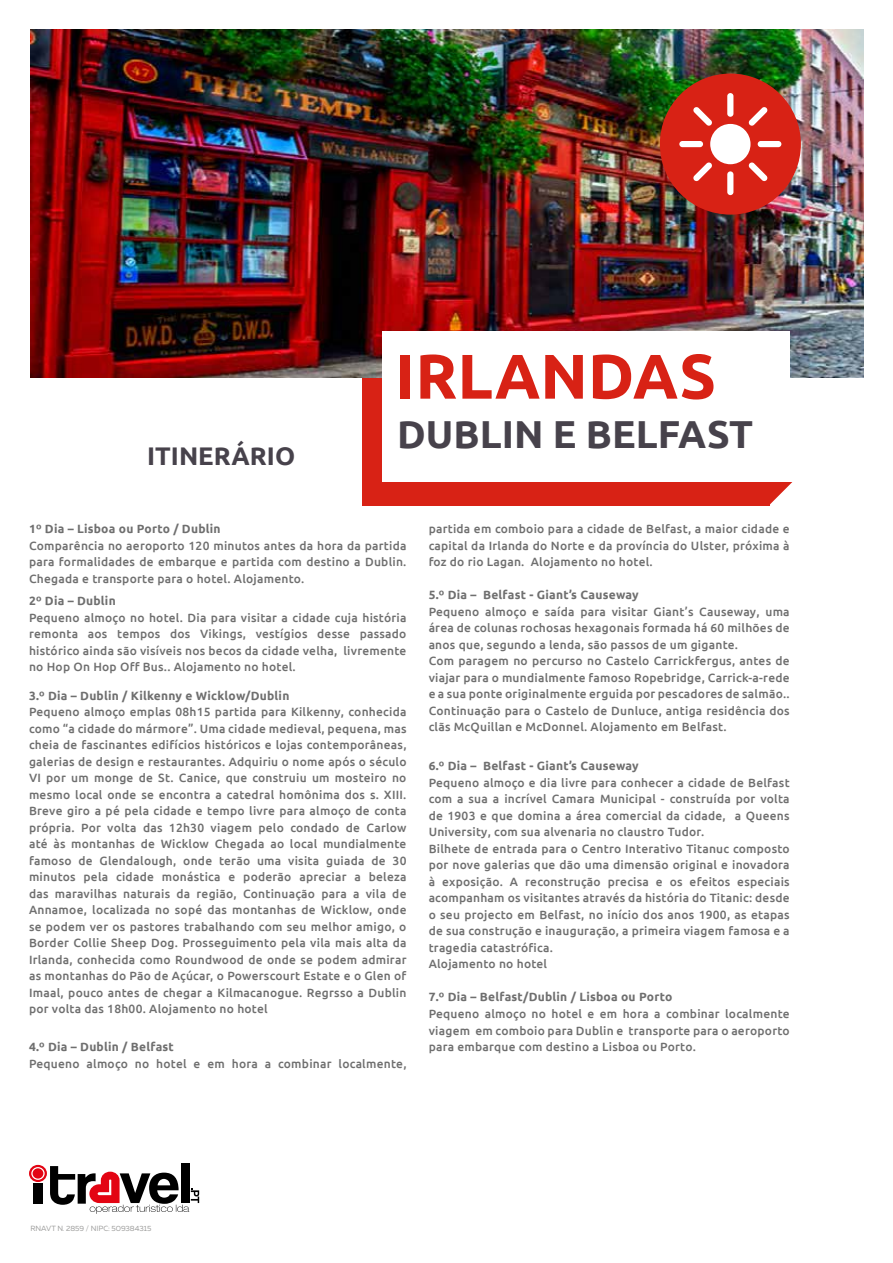
<style>
.page{position:relative;width:893px;height:1263px;background:#fff}
.page>*{position:absolute;margin:0;border:0;box-sizing:border-box;transform-origin:0 0}
.t1{font:700 63px "Ubuntu";color:#d82215}
.t2{font:700 39px "Ubuntu";color:#47424b}
.t3{font:700 25.5px "Ubuntu";color:#47424b}
.t4{font:500 12px/16.5px "Ubuntu";letter-spacing:.02em;color:#6f6f6f;text-align:justify}
.t5{font:700 12px "Ubuntu";letter-spacing:.02em;color:#6f6f6f}
.t6{font:7.5px "Muller Regular 3";letter-spacing:-.01em;color:#9d9d9c}
</style>
<div class="page">
<img style="left:31px;top:30px;width:833px;height:348px">
<div style="left:660px;top:74px;width:141px;height:141px;background:#d82215;border-radius:50%"></div>
<div style="left:727px;top:93px;width:6px;height:24px;background:#fff;border-radius:3px"></div>
<div style="left:727px;top:171px;width:6px;height:24px;background:#fff;border-radius:3px"></div>
<div style="left:758px;top:141px;width:23px;height:6px;background:#fff;border-radius:3px"></div>
<div style="left:679px;top:141px;width:24px;height:6px;background:#fff;border-radius:3px"></div>
<svg style="left:748px;top:162px;width:20px;height:19px"></svg>
<svg style="left:693px;top:107px;width:19px;height:19px"></svg>
<svg style="left:693px;top:162px;width:19px;height:19px"></svg>
<svg style="left:748px;top:107px;width:20px;height:19px"></svg>
<div style="left:710px;top:124px;width:40px;height:40px;background:#fff;border-radius:50%"></div>
<div style="left:181px;top:1163px;width:8px;height:40px;background:#000"></div>
<svg style="left:29px;top:1165px;width:170px;height:49px"></svg>
<div style="left:362px;top:378px;width:407px;height:127px;background:#d82215"></div>
<svg style="left:769px;top:482px;width:23px;height:23px"></svg>
<div style="left:383px;top:332px;width:407px;height:150px;background:#fff"></div>
<h3 class="t3" style="left:147px;top:440px;width:149px">ITINERÁRIO</h3>
<h1 class="t1" style="left:395px;top:338px;width:322px">IRLANDAS</h1>
<h2 class="t2" style="left:397px;top:411px;width:357px">DUBLIN E BELFAST</h2>
<p class="t5" style="left:29px;top:522px;width:193px">1º Dia – Lisboa ou Porto / Dublin</p>
<p class="t4" style="left:29px;top:537px;width:379px">Comparência no aeroporto 120 minutos antes da hora da partida para formalidades de embarque e partida com destino a Dublin.<br>Chegada e transporte para o hotel. Alojamento.</p>
<p class="t5" style="left:29px;top:594px;width:88px">2º Dia – Dublin</p>
<p class="t4" style="left:29px;top:609px;width:379px">Pequeno almoço no hotel. Dia para visitar a cidade cuja história remonta aos tempos dos Vikings, vestígios desse passado histórico ainda são visíveis nos becos da cidade velha, livremente no Hop On Hop Off Bus.. Alojamento no hotel.</p>
<p class="t5" style="left:29px;top:688px;width:262px">3.º Dia – Dublin / Kilkenny e Wicklow/Dublin</p>
<p class="t4" style="left:29px;top:703px;width:379px">Pequeno almoço emplas 08h15 partida para Kilkenny, conhecida como “a cidade do mármore”. Uma cidade medieval, pequena, mas cheia de fascinantes edifícios históricos e lojas contemporâneas, galerias de design e restaurantes. Adquiriu o nome após o século VI por um monge de St. Canice, que construiu um mosteiro no mesmo local onde se encontra a catedral homônima dos s. XIII.<br>Breve giro a pé pela cidade e tempo livre para almoço de conta própria. Por volta das 12h30 viagem pelo condado de Carlow até às montanhas de Wicklow Chegada ao local mundialmente famoso de Glendalough, onde terão uma visita guiada de 30 minutos pela cidade monástica e poderão apreciar a beleza das maravilhas naturais da região, Continuação para a vila de Annamoe, localizada no sopé das montanhas de Wicklow, onde se podem ver os pastores trabalhando com seu melhor amigo, o Border Collie Sheep Dog. Prosseguimento pela vila mais alta da Irlanda, conhecida como Roundwood de onde se podem admirar as montanhas do Pão de Açúcar, o Powerscourt Estate e o Glen of Imaal, pouco antes de chegar a Kilmacanogue. Regrsso a Dublin por volta das 18h00. Alojamento no hotel</p>
<p class="t5" style="left:29px;top:1039px;width:146px">4.º Dia – Dublin / Belfast</p>
<p class="t4" style="left:29px;top:1054px;width:379px">Pequeno almoço no hotel e em hora a combinar localmente,</p>
<p class="t4" style="left:429px;top:520px;width:363px">partida em comboio para a cidade de Belfast, a maior cidade e capital da Irlanda do Norte e da província do Ulster, próxima à foz do rio Lagan. Alojamento no hotel.</p>
<p class="t5" style="left:429px;top:588px;width:212px">5.º Dia – Belfast - Giant’s Causeway</p>
<p class="t4" style="left:429px;top:603px;width:363px;text-align:left">Pequeno almoço e saída para visitar Giant’s Causeway, uma área de colunas rochosas hexagonais formada há 60 milhões de anos que, segundo a lenda, são passos de um gigante.<br>Com paragem no percurso no Castelo Carrickfergus, antes de viajar para o mundialmente famoso Ropebridge, Carrick-a-rede e a sua ponte originalmente erguida por pescadores de salmão..<br>Continuação para o Castelo de Dunluce, antiga residência dos clãs McQuillan e McDonnel. Alojamento em Belfast.</p>
<p class="t5" style="left:429px;top:759px;width:212px">6.º Dia – Belfast - Giant’s Causeway</p>
<p class="t4" style="left:429px;top:774px;width:363px;text-align:left">Pequeno almoço e dia livre para conhecer a cidade de Belfast com a sua a incrível Camara Municipal - construída por volta de 1903 e que domina a área comercial da cidade, a Queens University, com sua alvenaria no claustro Tudor.<br>Bilhete de entrada para o Centro Interativo Titanuc composto por nove galerias que dão uma dimensão original e inovadora à exposição. A reconstrução precisa e os efeitos especiais acompanham os visitantes através da história do Titanic: desde o seu projecto em Belfast, no início dos anos 1900, as etapas de sua construção e inauguração, a primeira viagem famosa e a tragedia catastrófica.<br>Alojamento no hotel</p>
<p class="t5" style="left:429px;top:990px;width:245px">7.º Dia – Belfast/Dublin / Lisboa ou Porto</p>
<p class="t4" style="left:429px;top:1005px;width:363px">Pequeno almoço no hotel e em hora a combinar localmente viagem em comboio para Dublin e transporte para o aeroporto para embarque com destino a Lisboa ou Porto.</p>
<p class="t6" style="left:31px;top:1224px;width:122px">RNAVT N. 2859 / NIPC: 509384315</p>
</div>
